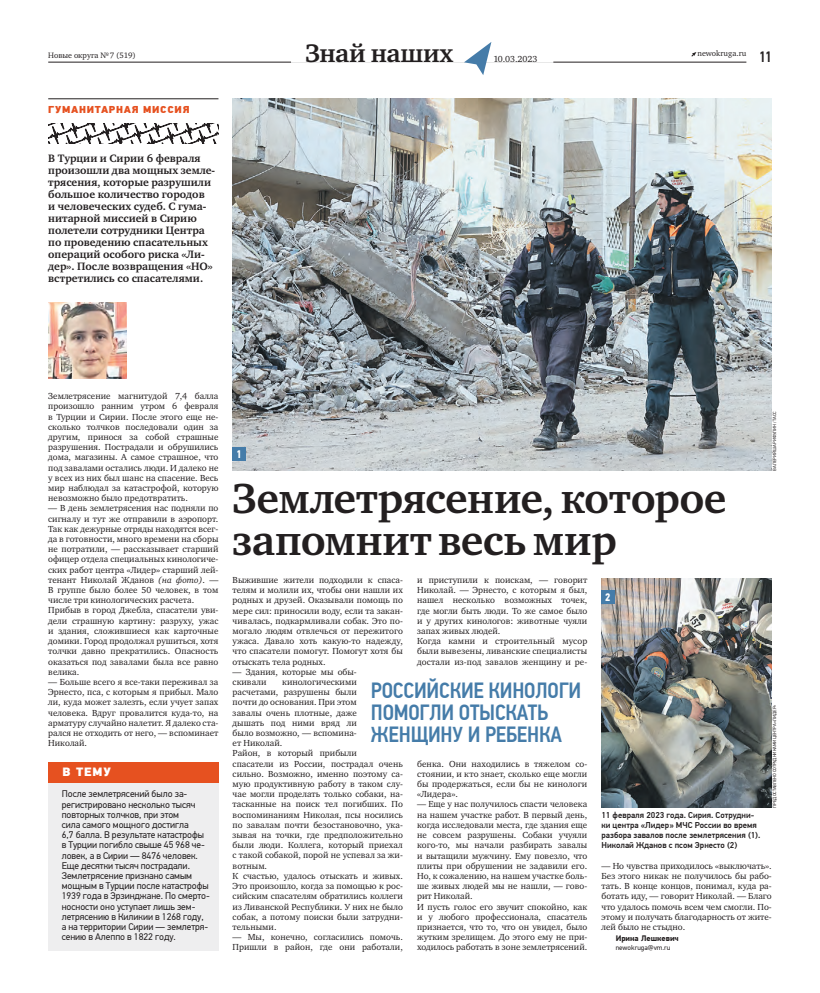
<style>
.page{position:relative;width:820px;height:993px;background:#fff}
.page>*{position:absolute;margin:0;border:0;box-sizing:border-box;transform-origin:0 0}
.t1{font:700 43px/42px "Charter ITC";letter-spacing:-.01em;color:#231f20}
.t2{font:700 26px "Charter ITC";letter-spacing:-.01em;color:#231f20}
.t3{font:500 22px/22px "PF Din Text Cond Pro";letter-spacing:-.01em;color:#457ca9}
.t4{font:500 15px "PF Din Text Cond Pro";color:#231f20}
.t5{font:900 12px "PF Din Text Pro";color:#fff}
.t6{font:700 11px/12px "Charter ITC";color:#231f20}
.t7{font:700 11px "PF Din Text Cond Pro";color:#fff}
.t8{font:900 10px "PF Din Text Pro";letter-spacing:.07em;color:#e65120}
.t9{font:9.6px/10.2px "PF Din Text Pro";letter-spacing:-.005em;color:#231f20}
.t10{font:9px/10.2px "Charter ITC";color:#231f20}
.t11{font:500 8.5px/10.2px "PF Din Text Pro";color:#231f20}
.t12{font:8px "Charter ITC";color:#231f20}
.t13{font:700 8px "PF Din Text Pro";color:#231f20}
.t14{font:7px "PF Din Text Pro";color:#231f20}
.t15{font:4.5px "PF Din Text Pro";color:#231f20}
.s1{font-style:italic}
</style>
<div class="page">
<svg style="left:691px;top:52px;width:5px;height:5px"></svg>
<hr style="left:48px;top:62px;width:698px;height:1px;background:#231f20">
<div style="left:291px;top:43px;width:262px;height:20px;background:#fff"></div>
<svg style="left:464px;top:42px;width:27px;height:33px"></svg>
<img style="left:232px;top:99px;width:539px;height:371px">
<svg style="left:48px;top:123px;width:170px;height:21px"></svg>
<hr style="left:48px;top:99px;width:170px;height:1px;background:#231f20">
<img style="left:48px;top:303px;width:78px;height:75px">
<img style="left:601px;top:578px;width:170px;height:229px">
<div style="left:48px;top:761px;width:170px;height:189px;background:#eeeeef"></div>
<div style="left:48px;top:761px;width:170px;height:21px;background:#e65120"></div>
<div style="left:232px;top:447px;width:14px;height:13px;background:#457ca9"></div>
<div style="left:601px;top:590px;width:13px;height:13px;background:#457ca9"></div>
<p class="t12" style="left:48px;top:50px;width:89px">Новые округа № 7 (519)</p>
<p class="t8" style="left:48px;top:106px;width:143px">ГУМАНИТАРНАЯ МИССИЯ</p>
<p class="t6" style="left:48px;top:152px;width:168px">В Турции и Сирии 6 февраля произошли два мощных земле&shy;трясения, которые разрушили большое количество городов<br>и человеческих судеб. С гума&shy;нитарной миссией в Сирию полетели сотрудники Центра по проведению спасательных операций особого риска «Ли&shy;дер». После возвращения «НО» встретились со спасателями.</p>
<h2 class="t2" style="left:305px;top:37px;width:149px">Знай наших</h2>
<p class="t12" style="left:697px;top:48px;width:51px">newokruga.ru</p>
<p class="t10" style="left:493px;top:54px;width:45px">10.03.2023</p>
<h3 class="t4" style="left:758px;top:51px;width:14px">11</h3>
<p class="t10" style="left:48px;top:391px;width:172px;text-align:justify">Землетрясение магнитудой 7,4 балла произошло ранним утром 6 февраля в Турции и Сирии. После этого еще не&shy;сколько толчков последовали один за другим, принося за собой страшные разрушения. Пострадали и обрушились дома, магазины. А самое страшное, что под завалами остались люди. И далеко не у всех из них был шанс на спасение. Весь мир наблюдал за катастрофой, которую невозможно было предотвратить.</p>
<p class="t10" style="left:48px;top:503px;width:172px">— В день землетрясения нас подняли по сигналу и тут же отправили в аэропорт.<br>Так как дежурные отряды находятся всег&shy;да в готовности, много времени на сборы не потратили, — рассказывает старший офицер отдела специальных кинологиче&shy;ских работ центра «Лидер» старший лей&shy;тенант Николай Жданов <span class="s1">(на фото)</span>. — В группе было более 50 человек, в том числе три кинологических расчета.<br>Прибыв в город Джебла, спасатели уви&shy;дели страшную картину: разруху, ужас и здания, сложившиеся как карточные домики. Город продолжал рушиться, хотя толчки давно прекратились. Опасность оказаться под завалами была все равно велика.</p>
<p class="t10" style="left:48px;top:676px;width:172px;text-align:justify">— Больше всего я все-таки переживал за Эрнесто, пса, с которым я прибыл. Мало ли, куда может залезть, если учует запах человека. Вдруг провалится куда-то, на арматуру случайно налетит. Я далеко ста&shy;рался не отходить от него, — вспоминает Николай.</p>
<h3 class="t5" style="left:62px;top:767px;width:50px">В ТЕМУ</h3>
<p class="t9" style="left:62px;top:789px;width:149px">После землетрясений было за&shy;регистрировано несколько тысяч повторных толчков, при этом<br>сила самого мощного достигла<br>6,7 балла. В результате катастрофы в Турции погибло свыше 45 968 че&shy;ловек, а в Сирии — 8476 человек.<br>Еще десятки тысяч пострадали.<br>Землетрясение признано самым мощным в Турции после катастрофы<br>1939 года в Эрзинджане. По смерто&shy;носности оно уступает лишь зем&shy;летрясению в Киликии в 1268 году, а на территории Сирии — землетря&shy;сению в Алеппо в 1822 году.</p>
<p class="t7" style="left:236px;top:449px;width:7px">1</p>
<h1 class="t1" style="left:232px;top:477px;width:495px">Землетрясение, которое запомнит весь мир</h1>
<p class="t15" style="left:772px;top:470px;width:61px;rotate:-90deg">ВАЛЕРИЙ ШАРИФУЛИН / ТАСС</p>
<p class="t10" style="left:232px;top:574px;width:172px;text-align:justify">Выжившие жители подходили к спаса&shy;телям и молили их, чтобы они нашли их родных и друзей. Оказывали помощь по мере сил: приносили воду, если та закан&shy;чивалась, подкармливали собак. Это по&shy;могало людям отвлечься от пережитого ужаса. Давало хоть какую-то надежду, что спасатели помогут. Помогут хотя бы отыскать тела родных.</p>
<p class="t10" style="left:232px;top:666px;width:126px">— Здания, которые мы обы&shy;скивали</p>
<p class="t10" style="left:417px;top:574px;width:172px">и приступили к поискам, — говорит Николай. — Эрнесто, с которым я был, нашел несколько возможных точек, где могли быть люди. То же самое было и у других кинологов: животные чуяли запах живых людей.<br>Когда камни и строительный мусор были вывезены, ливанские специалисты достали из-под завалов женщину и ре-</p>
<h3 class="t3" style="left:371px;top:681px;width:212px">РОССИЙСКИЕ КИНОЛОГИ<br>ПОМОГЛИ ОТЫСКАТЬ<br>ЖЕНЩИНУ И РЕБЕНКА</h3>
<p class="t10" style="left:232px;top:676px;width:172px;text-indent:49px">кинологическими расчетами, разрушены были<br>почти до основания. При этом<br>завалы очень плотные, даже<br>дышать под ними вряд ли<br>было возможно, — вспомина-<br>ет Николай.<br>Район, в который прибыли<br>спасатели из России, пострадал очень сильно. Возможно, именно поэтому са&shy;мую продуктивную работу в таком слу&shy;чае могли проделать только собаки, на&shy;тасканные на поиск тел погибших. По воспоминаниям Николая, псы носились по завалам почти безостановочно, ука&shy;зывая на точки, где предположительно были люди. Коллега, который приехал с такой собакой, порой не успевал за жи&shy;вотным.<br>К счастью, удалось отыскать и живых.<br>Это произошло, когда за помощью к рос&shy;сийским спасателям обратились коллеги из Ливанской Республики. У них не было собак, а потому поиски были затрудни&shy;тельными.</p>
<p class="t10" style="left:232px;top:931px;width:172px">— Мы, конечно, согласились помочь.<br>Пришли в район, где они работали,</p>
<p class="t10" style="left:417px;top:758px;width:172px;text-align:justify">бенка. Они находились в тяжелом со&shy;стоянии, и кто знает, сколько еще могли бы продержаться, если бы не кинологи «Лидера».</p>
<p class="t10" style="left:417px;top:799px;width:172px">— Еще у нас получилось спасти человека на нашем участке работ. В первый день, когда исследовали места, где здания еще не совсем разрушены. Собаки учуяли кого-то, мы начали разбирать завалы и вытащили мужчину. Ему повезло, что плиты при обрушении не задавили его.<br>Но, к сожалению, на нашем участке боль&shy;ше живых людей мы не нашли, — гово&shy;рит Николай.<br>И пусть голос его звучит спокойно, как и у любого профессионала, спасатель признается, что то, что он увидел, было жутким зрелищем. До этого ему не при&shy;ходилось работать в зоне землетрясений.</p>
<p class="t7" style="left:604px;top:592px;width:7px">2</p>
<p class="t11" style="left:601px;top:810px;width:160px">11 февраля 2023 года. Сирия. Сотрудни&shy;ки центра «Лидер» МЧС России во время разбора завалов после землетрясения (1).<br>Николай Жданов с псом Эрнесто (2)</p>
<p class="t15" style="left:772px;top:807px;width:102px;rotate:-90deg">ПРЕДОСТАВЛЕНО СОТРУДНИКАМИ ЦЕНТРА ЛИДЕР</p>
<p class="t10" style="left:601px;top:860px;width:172px;text-align:justify">— Но чувства приходилось «выключать».<br>Без этого никак не получилось бы рабо&shy;тать. В конце концов, понимал, куда ра&shy;ботать иду, — говорит Николай. — Благо что удалось помочь всем чем смогли. По&shy;этому и получать благодарность от жите&shy;лей было не стыдно.</p>
<p class="t13" style="left:615px;top:935px;width:64px">Ирина Лешкевич</p>
<p class="t14" style="left:615px;top:944px;width:56px">newokruga@vm.ru</p>
</div>
